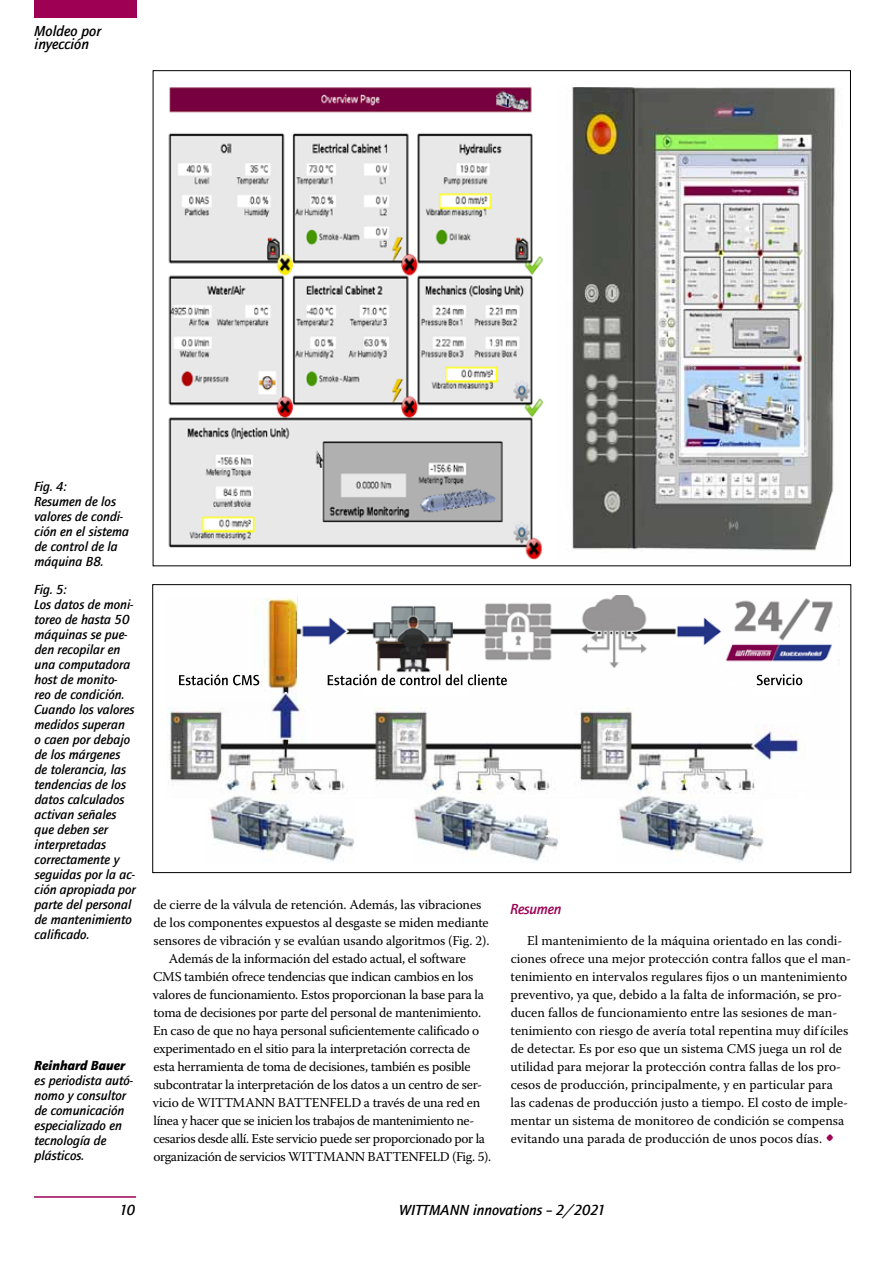
<style>
.page{position:relative;width:893px;height:1263px;background:#fff}
.page>*{position:absolute;margin:0;border:0;box-sizing:border-box;transform-origin:0 0}
.t1{font:italic 500 15px/13.5px "Quay Sans ITC Com";color:#000}
.t2{font:italic 500 15px "Quay Sans ITC Com";letter-spacing:-.02em;color:#9e0054}
.t3{font:13.5px/18px "Warnock Pro";letter-spacing:-.01em;color:#000}
.t4{font:italic 500 13.5px/15px "Quay Sans ITC Com";color:#000}
.t5{font:13.5px "Warnock Pro";letter-spacing:-.03em;color:#000}
.t6{font:italic 900 13.5px "Quay Sans ITC Com";color:#000}
.s1{font-size:24px;color:#9e0054}
</style>
<div class="page">
<div style="left:34px;top:0;width:102px;height:18px;background:#9e0054"></div>
<hr style="left:34px;top:1196px;width:102px;height:2px;background:#9e0054">
<img style="left:168px;top:87px;width:376px;height:473px">
<img style="left:571px;top:88px;width:265px;height:463px">
<div style="left:152px;top:584px;width:699px;height:289px;background:#fff;border:1px solid #000"></div>
<img style="left:179px;top:598px;width:660px;height:94px">
<img style="left:298px;top:596px;width:539px;height:96px">
<img style="left:167px;top:692px;width:636px;height:102px">
<img style="left:208px;top:796px;width:147px;height:67px">
<img style="left:412px;top:796px;width:147px;height:67px">
<img style="left:617px;top:796px;width:147px;height:67px">
<div style="left:363px;top:681px;width:106px;height:14px;background:#fff"></div>
<div style="left:752px;top:680px;width:58px;height:15px;background:#fff"></div>
<svg style="left:179px;top:674px;width:80px;height:11px"></svg>
<svg style="left:328px;top:674px;width:179px;height:11px"></svg>
<svg style="left:757px;top:674px;width:45px;height:11px"></svg>
<p class="t1" style="left:34px;top:24px;width:68px">Moldeo por inyección</p>
<p class="t4" style="left:34px;top:478px;width:97px">Fig. 4:<br>Resumen de los valores de condi&shy;ción en el sistema de control de la máquina B8.</p>
<p class="t4" style="left:34px;top:582px;width:103px">Fig. 5:<br>Los datos de moni&shy;toreo de hasta 50 máquinas se pue&shy;den recopilar en una computadora host de monito&shy;reo de condición.<br>Cuando los valores medidos superan<br>o caen por debajo de los márgenes<br>de tolerancia, las tendencias de los datos calculados activan señales que deben ser interpretadas correctamente y seguidas por la ac&shy;ción apropiada por parte del personal de mantenimiento calificado.</p>
<p class="t6" style="left:34px;top:1057px;width:93px">Reinhard Bauer</p>
<p class="t4" style="left:34px;top:1073px;width:100px">es periodista autó&shy;nomo y consultor de comunicación especializado en tecnología de plásticos.</p>
<p class="t3" style="left:153px;top:895px;width:329px">de cierre de la válvula de retención. Además, las vibraciones</p>
<p class="t3" style="left:153px;top:913px;width:337px">de los componentes expuestos al desgaste se miden mediante</p>
<p class="t3" style="left:154px;top:931px;width:337px">sensores de vibración y se evalúan usando algoritmos (Fig. 2).</p>
<p class="t3" style="left:169px;top:949px;width:298px">Además de la información del estado actual, el software</p>
<p class="t3" style="left:153px;top:967px;width:322px">CMS también ofrece tendencias que indican cambios en los</p>
<p class="t3" style="left:153px;top:985px;width:333px">valores de funcionamiento. Estos proporcionan la base para la</p>
<p class="t3" style="left:153px;top:1003px;width:329px">toma de decisiones por parte del personal de mantenimiento.</p>
<p class="t3" style="left:153px;top:1021px;width:328px">En caso de que no haya personal suficientemente calificado o</p>
<p class="t3" style="left:153px;top:1039px;width:318px">experimentado en el sitio para la interpretación correcta de</p>
<p class="t3" style="left:153px;top:1057px;width:319px">esta herramienta de toma de decisiones, también es posible</p>
<p class="t3" style="left:154px;top:1075px;width:330px">subcontratar la interpretación de los datos a un centro de ser-</p>
<p class="t3" style="left:153px;top:1093px;width:329px">vicio de WITTMANN BATTENFELD a través de una red en</p>
<p class="t5" style="left:153px;top:1112px;width:322px">línea y hacer que se inicien los trabajos de mantenimiento ne-</p>
<p class="t5" style="left:153px;top:1130px;width:333px">cesarios desde allí. Este servicio puede ser proporcionado por la</p>
<p class="t3" style="left:153px;top:1147px;width:339px">organización de servicios WITTMANN BATTENFELD (Fig. 5).</p>
<p class="t2" style="left:510px;top:900px;width:53px">Resumen</p>
<p class="t3" style="left:510px;top:931px;width:342px;text-indent:17px">El mantenimiento de la máquina orientado en las condi&shy;ciones ofrece una mejor protección contra fallos que el man&shy;tenimiento en intervalos regulares fijos o un mantenimiento preventivo, ya que, debido a la falta de información, se pro&shy;ducen fallos de funcionamiento entre las sesiones de man&shy;tenimiento con riesgo de avería total repentina muy difíciles de detectar. Es por eso que un sistema CMS juega un rol de utilidad para mejorar la protección contra fallas de los pro&shy;cesos de producción, principalmente, y en particular para las cadenas de producción justo a tiempo. El costo de imple&shy;mentar un sistema de monitoreo de condición se compensa evitando una parada de producción de unos pocos días. <span class="s1">•</span></p>
<p class="t1" style="left:120px;top:1203px;width:17px">10</p>
<p class="t1" style="left:399px;top:1203px;width:208px">WITTMANN innovations – 2/2021</p>
</div>
